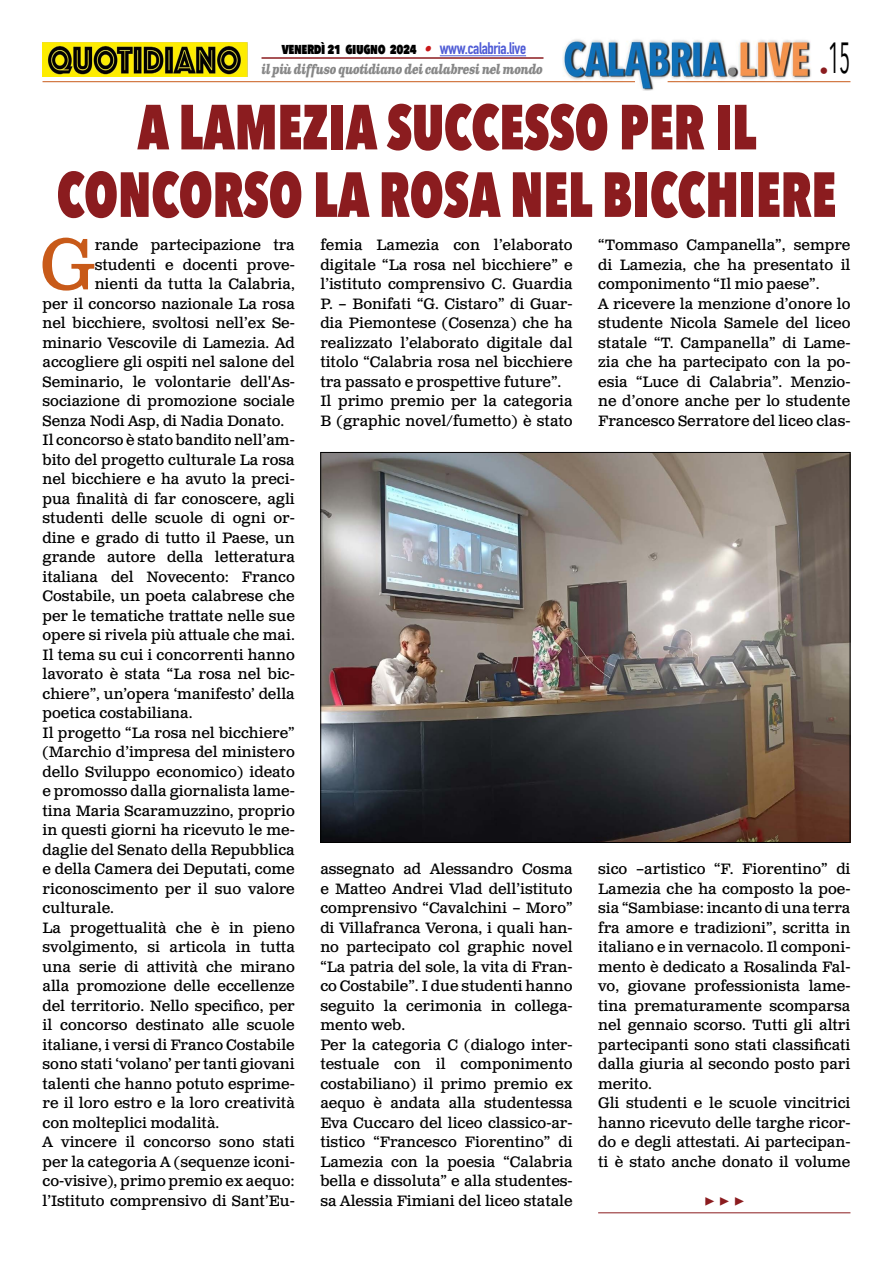
<style>
.page{position:relative;width:893px;height:1263px;background:#fff}
.page>*{position:absolute;margin:0;border:0;box-sizing:border-box;transform-origin:0 0}
.t1{font:71.25px "Clarendon Text Pro";color:#c85a19}
.t2{font:800 63px/67.5px "Avenir Next Condensed";color:#8b1c1f;text-align:center;scale:.84 1}
.t3{font:43.5px "Avenir Next Condensed";color:#000;scale:.55 1}
.t4{font:700 18px "Minion Pro";color:#8b1c1f}
.t5{font:15px/19.5px "Clarendon Text Pro";color:#000}
.t6{font:800 15px "Avenir Next Condensed";letter-spacing:-.03em;color:#000;scale:.9 1}
.t7{font:italic 700 13.5px "Clarendon Text Pro";letter-spacing:-.05em;color:#878787;scale:.79 1}
.s1{font-family:"Clarendon Text Pro";font-weight:700;font-style:italic;color:#ca181a}
.s2{font-family:"DIN Condensed";font-weight:700;font-size:16.5px;color:#4f5cd6}
</style>
<div class="page">
<img style="left:563px;top:39px;width:248px;height:51px">
<hr style="left:43px;top:81px;width:592px;height:1px;background:#c85a19">
<hr style="left:668px;top:81px;width:182px;height:1px;background:#c85a19">
<hr style="left:440px;top:55px;width:86px;height:1px;background:#4f5cd6">
<hr style="left:261px;top:57px;width:282px;height:2px;background:#8b1c1f">
<img style="left:43px;top:42px;width:204px;height:35px">
<img style="left:323px;top:454px;width:525px;height:387px">
<hr style="left:598px;top:1212px;width:252px;height:1px;background:#8b1c1f">
<h3 class="t3" style="left:820px;top:20px;width:58px"><sub>•</sub>15</h3>
<p class="t6" style="left:282px;top:39px;width:273px">venerdì 21 giugno 2024 <span class="s1">•</span> <span class="s2">www.calabria.live</span></p>
<p class="t7" style="left:261px;top:61px;width:358px">il più diffuso quotidiano dei calabresi nel mondo</p>
<h2 class="t2" style="left:57px;top:93px;width:929px">A LAMEZIA SUCCESSO PER IL<br>CONCORSO LA ROSA NEL BICCHIERE</h2>
<h1 class="t1" style="left:40px;top:222px;width:56px">G</h1>
<p class="t5" style="left:95px;top:236px;width:202px">rande partecipazione tra</p>
<p class="t5" style="left:320px;top:236px;width:254px">femia Lamezia con l’elaborato digitale “La rosa nel bicchiere” e l’istituto comprensivo C. Guardia P. – Bonifati “G. Cistaro” di Guar&shy;dia Piemontese (Cosenza) che ha realizzato l’elaborato digitale dal titolo “Calabria rosa nel bicchiere tra passato e prospettive future”.<br>Il primo premio per la categoria B (graphic novel/fumetto) è stato</p>
<p class="t5" style="left:598px;top:236px;width:254px">“Tommaso Campanella”, sempre di Lamezia, che ha presentato il componimento “Il mio paese”.<br>A ricevere la menzione d’onore lo studente Nicola Samele del liceo statale “T. Campanella” di Lame&shy;zia che ha partecipato con la po&shy;esia “Luce di Calabria”. Menzio&shy;ne d’onore anche per lo studente<br>Francesco Serratore del liceo clas-</p>
<p class="t5" style="left:95px;top:256px;width:202px">studenti e docenti prove-</p>
<p class="t5" style="left:95px;top:275px;width:202px">nienti da tutta la Calabria,</p>
<p class="t5" style="left:43px;top:295px;width:254px">per il concorso nazionale La rosa</p>
<p class="t5" style="left:43px;top:314px;width:254px">nel bicchiere, svoltosi nell’ex Se-</p>
<p class="t5" style="left:43px;top:334px;width:254px">minario Vescovile di Lamezia. Ad</p>
<p class="t5" style="left:43px;top:353px;width:254px">accogliere gli ospiti nel salone del</p>
<p class="t5" style="left:43px;top:373px;width:254px">Seminario, le volontarie dell'As-</p>
<p class="t5" style="left:43px;top:392px;width:254px">sociazione di promozione sociale</p>
<p class="t5" style="left:43px;top:412px;width:243px">Senza Nodi Asp, di Nadia Donato.</p>
<p class="t5" style="left:43px;top:431px;width:254px">Il concorso è stato bandito nell’am-</p>
<p class="t5" style="left:43px;top:451px;width:254px">bito del progetto culturale La rosa</p>
<p class="t5" style="left:43px;top:470px;width:254px">nel bicchiere e ha avuto la preci-</p>
<p class="t5" style="left:43px;top:490px;width:254px">pua finalità di far conoscere, agli</p>
<p class="t5" style="left:43px;top:509px;width:254px">studenti delle scuole di ogni or-</p>
<p class="t5" style="left:43px;top:529px;width:254px">dine e grado di tutto il Paese, un</p>
<p class="t5" style="left:43px;top:548px;width:254px">grande autore della letteratura</p>
<p class="t5" style="left:43px;top:568px;width:254px">italiana del Novecento: Franco</p>
<p class="t5" style="left:43px;top:587px;width:254px">Costabile, un poeta calabrese che</p>
<p class="t5" style="left:43px;top:607px;width:254px">per le tematiche trattate nelle sue</p>
<p class="t5" style="left:43px;top:626px;width:254px">opere si rivela più attuale che mai.</p>
<p class="t5" style="left:43px;top:646px;width:254px">Il tema su cui i concorrenti hanno</p>
<p class="t5" style="left:43px;top:665px;width:254px">lavorato è stata “La rosa nel bic-</p>
<p class="t5" style="left:43px;top:685px;width:254px">chiere”, un’opera ‘manifesto’ della</p>
<p class="t5" style="left:43px;top:704px;width:152px">poetica costabiliana.</p>
<p class="t5" style="left:43px;top:724px;width:254px">Il progetto “La rosa nel bicchiere”</p>
<p class="t5" style="left:43px;top:743px;width:254px">(Marchio d’impresa del ministero</p>
<p class="t5" style="left:43px;top:763px;width:254px">dello Sviluppo economico) ideato</p>
<p class="t5" style="left:43px;top:782px;width:254px">e promosso dalla giornalista lame-</p>
<p class="t5" style="left:43px;top:802px;width:254px">tina Maria Scaramuzzino, proprio</p>
<p class="t5" style="left:43px;top:821px;width:254px">in questi giorni ha ricevuto le me-</p>
<p class="t5" style="left:43px;top:841px;width:254px">daglie del Senato della Repubblica</p>
<p class="t5" style="left:43px;top:860px;width:254px">e della Camera dei Deputati, come</p>
<p class="t5" style="left:43px;top:880px;width:254px">riconoscimento per il suo valore</p>
<p class="t5" style="left:43px;top:899px;width:73px">culturale.</p>
<p class="t5" style="left:43px;top:919px;width:254px">La progettualità che è in pieno</p>
<p class="t5" style="left:43px;top:938px;width:254px">svolgimento, si articola in tutta</p>
<p class="t5" style="left:43px;top:958px;width:254px">una serie di attività che mirano</p>
<p class="t5" style="left:43px;top:977px;width:254px">alla promozione delle eccellenze</p>
<p class="t5" style="left:43px;top:997px;width:254px">del territorio. Nello specifico, per</p>
<p class="t5" style="left:43px;top:1016px;width:254px">il concorso destinato alle scuole</p>
<p class="t5" style="left:43px;top:1036px;width:254px">italiane, i versi di Franco Costabile</p>
<p class="t5" style="left:43px;top:1055px;width:254px">sono stati ‘volano’ per tanti giovani</p>
<p class="t5" style="left:43px;top:1075px;width:254px">talenti che hanno potuto esprime-</p>
<p class="t5" style="left:43px;top:1094px;width:254px">re il loro estro e la loro creatività</p>
<p class="t5" style="left:43px;top:1114px;width:178px">con molteplici modalità.</p>
<p class="t5" style="left:43px;top:1133px;width:254px">A vincere il concorso sono stati</p>
<p class="t5" style="left:43px;top:1153px;width:254px">per la categoria A (sequenze iconi-</p>
<p class="t5" style="left:43px;top:1172px;width:254px">co-visive), primo premio ex aequo:</p>
<p class="t5" style="left:43px;top:1192px;width:254px">l’Istituto comprensivo di Sant’Eu-</p>
<p class="t5" style="left:598px;top:860px;width:254px">sico –artistico “F. Fiorentino” di Lamezia che ha composto la poe&shy;sia “Sambiase: incanto di una terra fra amore e tradizioni”, scritta in italiano e in vernacolo. Il componi&shy;mento è dedicato a Rosalinda Fal&shy;vo, giovane professionista lame&shy;tina prematuramente scomparsa nel gennaio scorso. Tutti gli altri partecipanti sono stati classificati dalla giuria al secondo posto pari merito.<br>Gli studenti e le scuole vincitrici hanno ricevuto delle targhe ricor&shy;do e degli attestati. Ai partecipan&shy;ti è stato anche donato il volume</p>
<p class="t4" style="left:704px;top:1188px;width:42px">▶ ▶ ▶</p>
<p class="t5" style="left:320px;top:860px;width:254px">assegnato ad Alessandro Cosma e Matteo Andrei Vlad dell’istituto comprensivo “Cavalchini – Moro” di Villafranca Verona, i quali han&shy;no partecipato col graphic novel “La patria del sole, la vita di Fran&shy;co Costabile”. I due studenti hanno seguito la cerimonia in collega&shy;mento web.<br>Per la categoria C (dialogo inter&shy;testuale con il componimento costabiliano) il primo premio ex aequo è andata alla studentessa<br>Eva Cuccaro del liceo classico-ar&shy;tistico “Francesco Fiorentino” di<br>Lamezia con la poesia “Calabria bella e dissoluta” e alla studentes&shy;sa Alessia Fimiani del liceo statale</p>
</div>
